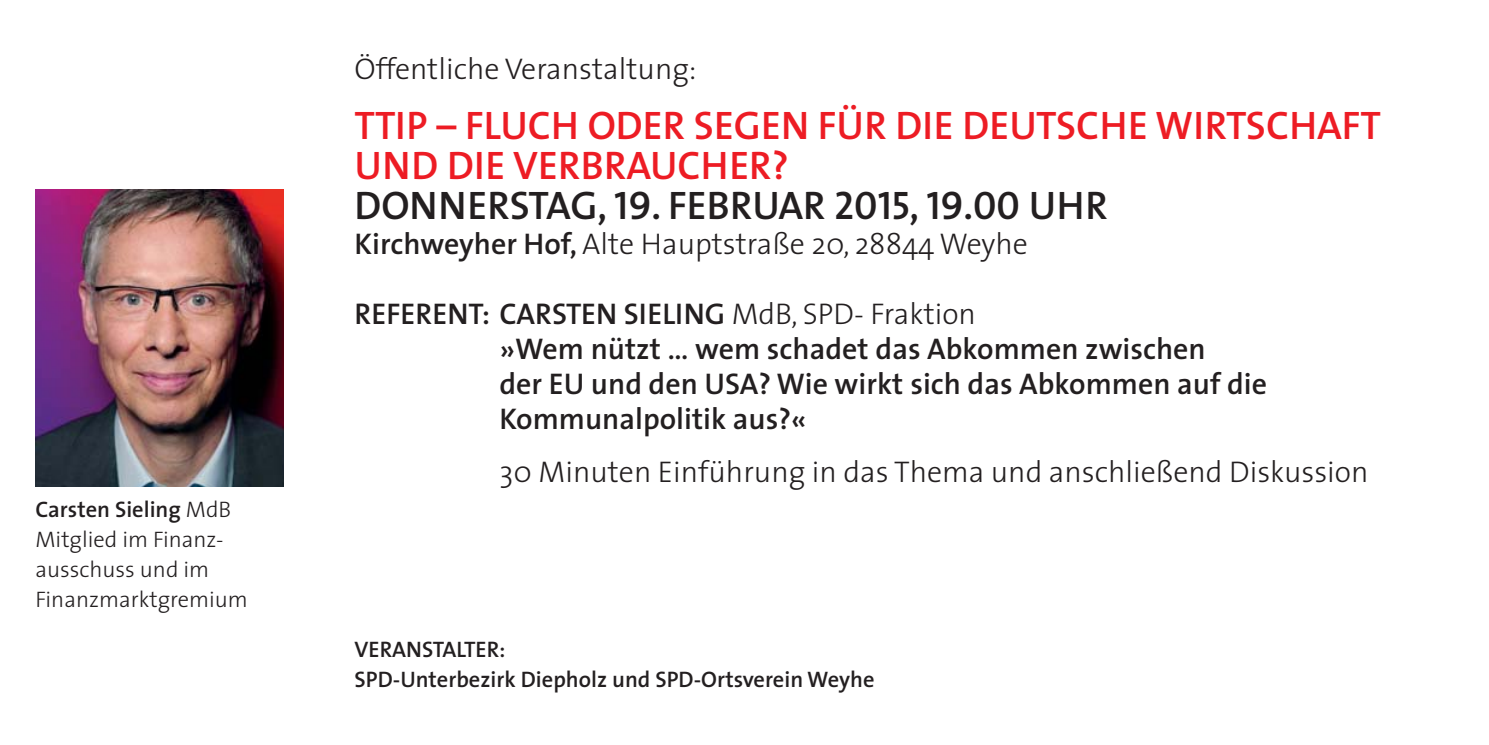
<style>
.page{position:relative;width:1489px;height:745px;background:#fff}
.page>*{position:absolute;margin:0;border:0;box-sizing:border-box;transform-origin:0 0}
.t1{font:600 40px/40px "The Sans";color:#ed1c24}
.t2{font:40px "The Sans Semi Bold Caps";color:#231f20}
.t3{font:600 30px/35px "The Sans";color:#231f20}
.t4{font:300 30px "The Sans";color:#231f20}
.t5{font:300 22.5px/30px "The Sans";color:#231f20}
.t6{font:600 22.5px/30px "The Sans";color:#231f20}
.s1{font-weight:600}
.s2{font-weight:300}
</style>
<div class="page">
<img style="left:35px;top:189px;width:248px;height:296px">
<p class="t5" style="left:35px;top:496px;width:214px"><span class="s1">Carsten Sieling</span> MdB<br>Mitglied im Finanz&shy;ausschuss und im<br>Finanzmarktgremium</p>
<p class="t4" style="left:354px;top:57px;width:343px">Öffentliche Veranstaltung:</p>
<h1 class="t1" style="left:354px;top:109px;width:1028px">TTIP – FLUCH ODER SEGEN FÜR DIE DEUTSCHE WIRTSCHAFT<br>UND DIE VERBRAUCHER?</h1>
<h1 class="t2" style="left:354px;top:182px;width:754px">DONNERSTAG, 19. FEBRUAR 2015, 19.00 UHR</h1>
<p class="t4" style="left:354px;top:232px;width:675px"><span class="s1">Kirchweyher Hof,</span> Alte Hauptstraße 20, 28844 Weyhe</p>
<p class="t3" style="left:499px;top:299px;width:769px;text-indent:-145px">REFERENT: CARSTEN SIELING <span class="s2">MdB, SPD- Fraktion<br></span>»Wem nützt … wem schadet das Abkommen zwischen<br>der EU und den USA? Wie wirkt sich das Abkommen auf die Kommunalpolitik aus?«</p>
<p class="t4" style="left:499px;top:460px;width:870px">30 Minuten Einführung in das Thema und anschließend Diskussion</p>
<p class="t6" style="left:354px;top:636px;width:521px">VERANSTALTER:<br>SPD-Unterbezirk Diepholz und SPD-Ortsverein Weyhe</p>
</div>
